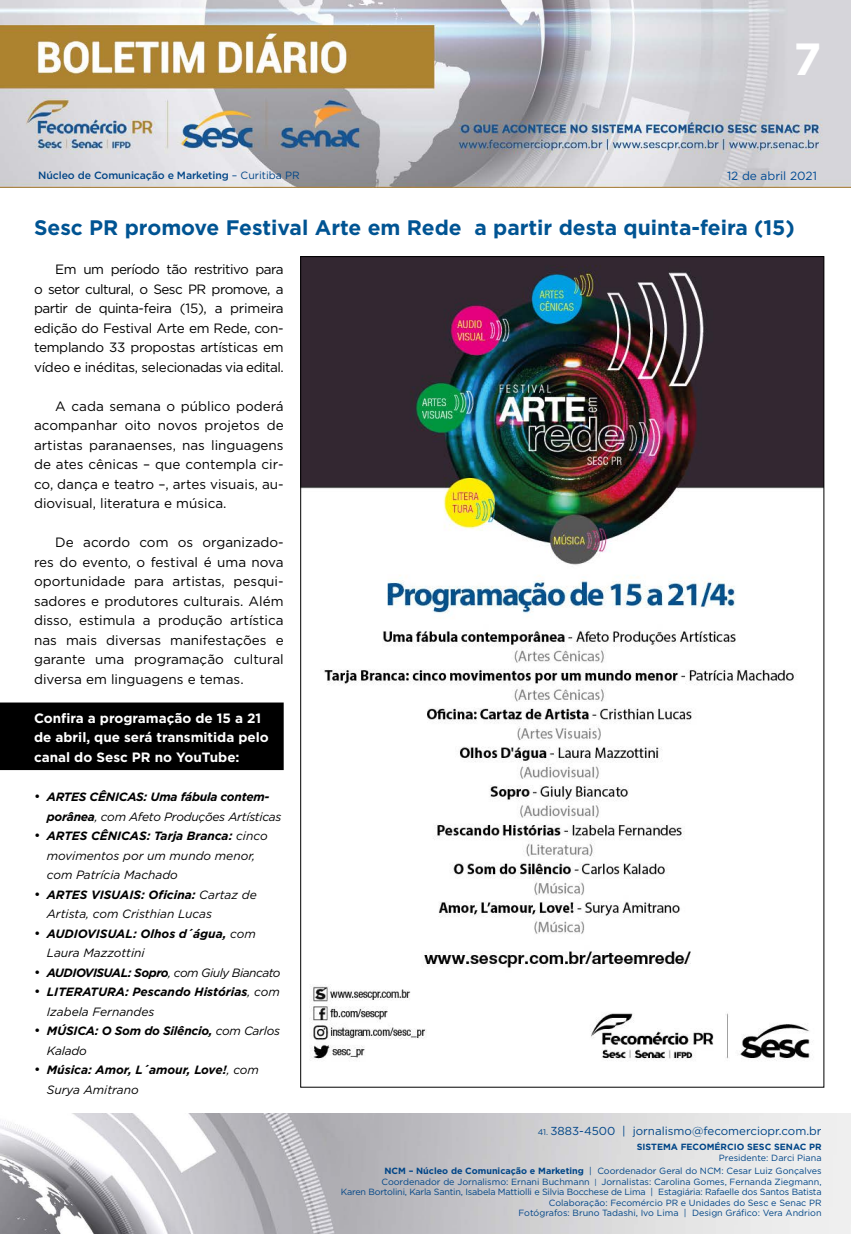
<style>
.page{position:relative;width:851px;height:1234px;background:#fff}
.page>*{position:absolute;margin:0;border:0;box-sizing:border-box;transform-origin:0 0}
.t1{font:700 45px "Gotham";color:#fff}
.t2{font:700 21px "Gotham";color:#005493}
.t3{font:13.5px/19.5px "Gotham";color:#000;text-align:justify}
.t4{font:700 13.5px/19.5px "Gotham";color:#fff}
.t5{font:italic 700 12px/19.5px "Gotham";color:#000}
.t6{font:italic 12px/19.5px "Gotham";color:#000}
.t7{font:italic 700 12px/19.5px "Gotham";letter-spacing:-.02em;color:#000}
.t8{font:italic 700 12px "Gotham";letter-spacing:-.04em;color:#000}
.t9{font:11.85px "Gotham";color:#004a93}
.t10{font:11.55px "Gotham";color:#004587}
.t11{font:500 10.5px "Gotham";letter-spacing:-.01em;color:#004587}
.t12{font:9px/10.5px "Gotham";color:#004587;text-align:right}
.t13{font:700 9px "Gotham";color:#004587}
.s1{font-weight:400}
.s2{font-weight:400;font-style:normal;font-size:13.5px}
.s3{font-style:normal;font-size:13.5px}
.s4{font-weight:700}
.s5{font-size:8.25px}
.s6{font-size:7.65px}
</style>
<div class="page">
<img style="left:0;top:0;width:850px;height:188px">
<img style="left:0;top:1113px;width:850px;height:120px">
<div style="left:0;top:702px;width:284px;height:68px;background:#000"></div>
<img style="left:302px;top:258px;width:519px;height:803px">
<h1 class="t1" style="left:793px;top:29px;width:29px">7</h1>
<p class="t11" style="left:38px;top:168px;width:263px">Núcleo de Comunicação e Marketing <span class="s1">– Curitiba PR</span></p>
<p class="t9" style="left:727px;top:168px;width:91px">12 de abril 2021</p>
<h2 class="t2" style="left:34px;top:214px;width:762px">Sesc PR promove Festival Arte em Rede a partir desta quinta-feira (15)</h2>
<p class="t3" style="left:34px;top:259px;width:251px;text-indent:21px">Em um período tão restritivo para o setor cultural, o Sesc PR promove, a partir de quinta-feira (15), a primeira edição do Festival Arte em Rede, con&shy;templando 33 propostas artísticas em vídeo e inéditas, selecionadas via edital.</p>
<p class="t3" style="left:34px;top:396px;width:251px;text-indent:21px">A cada semana o público poderá acompanhar oito novos projetos de artistas paranaenses, nas linguagens de ates cênicas – que contempla cir&shy;co, dança e teatro –, artes visuais, au&shy;diovisual, literatura e música.</p>
<p class="t3" style="left:34px;top:532px;width:251px;text-indent:21px">De acordo com os organizado&shy;res do evento, o festival é uma nova oportunidade para artistas, pesqui&shy;sadores e produtores culturais. Além disso, estimula a produção artística nas mais diversas manifestações e garante uma programação cultural diversa em linguagens e temas.</p>
<p class="t4" style="left:34px;top:708px;width:236px">Confira a programação de 15 a 21 de abril, que será transmitida pelo canal do Sesc PR no YouTube:</p>
<p class="t7" style="left:47px;top:786px;width:236px;text-indent:-13px"><span class="s2">•</span> ARTES CÊNICAS: Uma fábula contem&shy;porânea<span class="s1">, com Afeto Produções Artísticas</span></p>
<p class="t6" style="left:47px;top:825px;width:222px;text-indent:-13px"><span class="s3">•</span> <span class="s4">ARTES CÊNICAS: Tarja Branca:</span> cinco movimentos por um mundo menor, com Patrícia Machado</p>
<p class="t6" style="left:47px;top:884px;width:211px;text-indent:-13px"><span class="s3">•</span> <span class="s4">ARTES VISUAIS: Oficina:</span> Cartaz de<br>Artista, com Cristhian Lucas</p>
<p class="t5" style="left:47px;top:923px;width:210px;text-indent:-13px"><span class="s2">•</span> AUDIOVISUAL: Olhos d´água, <span class="s1">com<br>Laura Mazzottini</span></p>
<p class="t8" style="left:34px;top:964px;width:248px"><span class="s2">•</span> AUDIOVISUAL: Sopro<span class="s1">, com Giuly Biancato</span></p>
<p class="t5" style="left:47px;top:981px;width:234px;text-indent:-13px"><span class="s2">•</span> LITERATURA: Pescando Histórias<span class="s1">, com<br>Izabela Fernandes</span></p>
<p class="t7" style="left:47px;top:1020px;width:235px;text-indent:-13px"><span class="s2">•</span> MÚSICA: O Som do Silêncio, <span class="s1">com Carlos<br>Kalado</span></p>
<p class="t5" style="left:47px;top:1059px;width:214px;text-indent:-13px"><span class="s2">•</span> Música: Amor, L´amour, Love!<span class="s1">, com<br>Surya Amitrano</span></p>
<p class="t10" style="left:537px;top:1123px;width:285px"><span class="s5">41.</span> 3883-4500 | jornalismo@fecomerciopr.com.br</p>
<p class="t13" style="left:636px;top:1140px;width:186px">SISTEMA FECOMÉRCIO SESC SENAC PR</p>
<p class="t12" style="left:384px;top:1150px;width:438px;line-height:13.5px">Presidente: Darci Piana<br><span class="s4">NCM – Núcleo de Comunicação e Marketing</span> | Coordenador Geral do NCM: Cesar Luiz Gonçalves</p>
<p class="t12" style="left:341px;top:1175px;width:482px">Coordenador de Jornalismo: Ernani Buchmann <span class="s6">|</span> Jornalistas: Carolina Gomes, Fernanda Ziegmann,<br>Karen Bortolini, Karla Santin, Isabela Mattiolli e Silvia Bocchese de Lima | Estagiária: Rafaelle dos Santos Batista Colaboração: Fecomércio PR e Unidades do Sesc e Senac PR<br>Fotógrafos: Bruno Tadashi, Ivo Lima | Design Gráfico: Vera Andrion</p>
</div>
